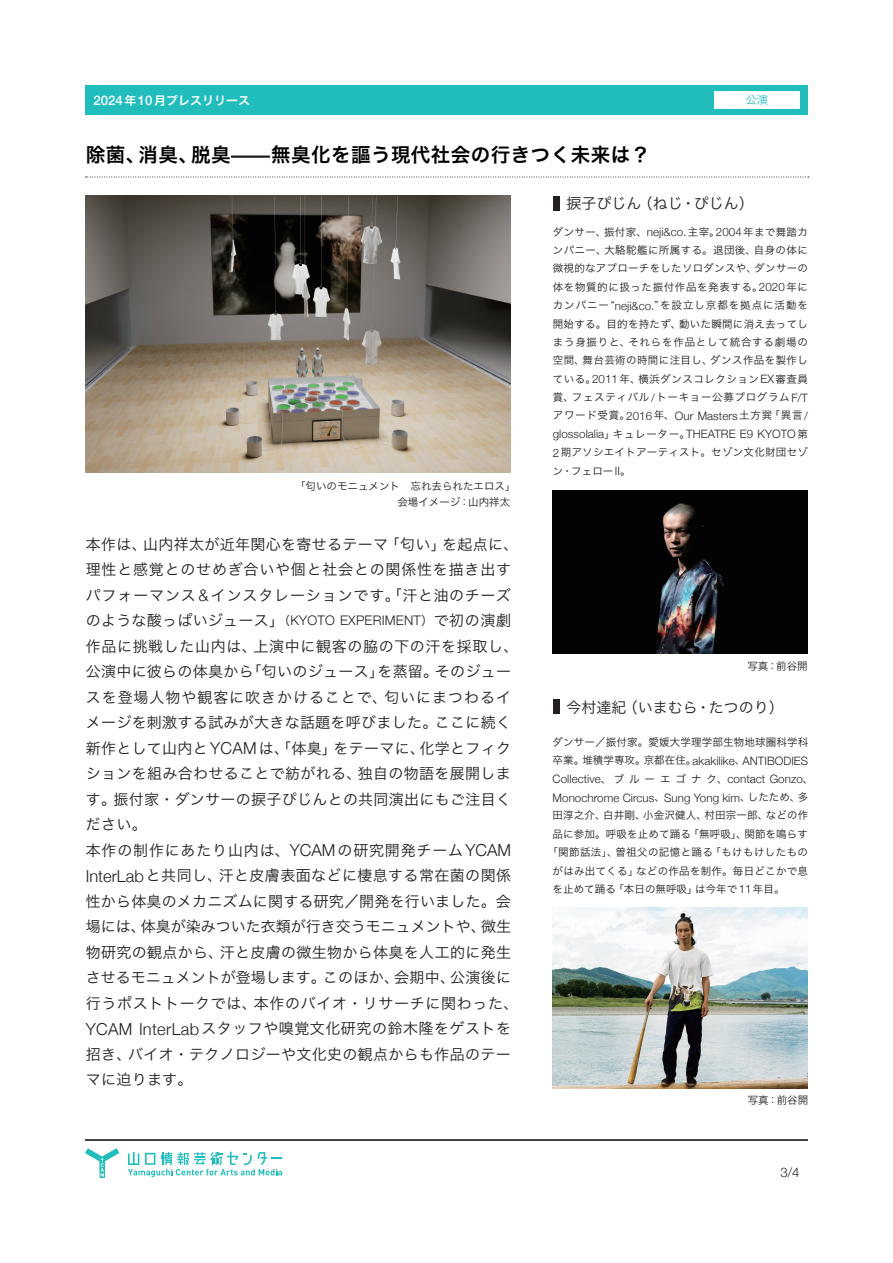
<style>
.page{position:relative;width:893px;height:1263px;background:#fff}
.page>*{position:absolute;margin:0;border:0;box-sizing:border-box;transform-origin:0 0}
.t1{font:19.5px "Hira Kaku Pro W6";letter-spacing:.025em;color:#000}
.t2{font:15px/25.5px "Hira Kaku Pro W3";letter-spacing:.02em;color:#231f20}
.t3{font:15px "Hira Kaku Pro W3";color:#231f20}
.t4{font:300 13.2px "Helvetica Neue";color:#231f20}
.t5{font:12px "Hira Kaku Pro W6";color:#fff}
.t6{font:300 11.55px/18.3px "Helvetica Neue";letter-spacing:.005em;color:#231f20}
.t7{font:11.25px "Hira Kaku Pro W3";color:#21bdbd}
.t8{font:10.5px/18.5px "Hira Kaku Pro W3";letter-spacing:.015em;color:#231f20}
.t9{font:10.5px "Hira Kaku Pro W3";letter-spacing:.035em;color:#231f20}
.s1{font-family:"Helvetica Neue";font-weight:500;font-size:13.2px}
.s2{color:#231f20}
.s3{font-family:"Helvetica Neue";font-weight:300;font-size:16.5px}
.s4{font-size:12px}
.s5{font-family:"Helvetica Neue";font-weight:300;font-size:13.2px}
.s6{font-family:"Helvetica Neue";font-weight:300;font-size:11.55px}
.s7{font-family:"Hira Kaku Pro W3";font-weight:400;font-size:10.5px}
</style>
<div class="page">
<svg style="left:85px;top:1148px;width:34px;height:30px"></svg>
<svg style="left:128px;top:1152px;width:154px;height:25px"></svg>
<div style="left:85px;top:85px;width:723px;height:30px;background:#21bdbd"></div>
<hr style="left:85px;top:1139px;width:723px;height:1px;background:#231f20">
<hr style="left:85px;top:1140px;width:723px;height:1px;background:#231f20">
<div style="left:714px;top:91px;width:85px;height:17px;background:#fff"></div>
<svg style="left:85px;top:177px;width:724px;height:1px"></svg>
<div style="left:553px;top:196px;width:7px;height:14px;background:#231f20"></div>
<div style="left:553px;top:699px;width:7px;height:15px;background:#231f20"></div>
<img style="left:553px;top:491px;width:255px;height:162px">
<img style="left:553px;top:907px;width:255px;height:181px">
<img style="left:86px;top:196px;width:424px;height:276px">
<p class="t5" style="left:94px;top:89px;width:158px"><span class="s1">2024</span>年<span class="s1">10</span>月プレスリリース</p>
<p class="t7" style="left:746px;top:90px;width:24px">公演</p>
<h1 class="t1" style="left:86px;top:137px;width:566px">除菌、消臭、脱臭<span class="s2">̶</span>無臭化を謳う現代社会の行きつく未来は？</h1>
<p class="t3" style="left:566px;top:190px;width:189px">捩子ぴじん（ねじ・ぴじん）</p>
<p class="t8" style="left:397px;top:477px;width:120px;line-height:15.9px;text-indent:-102px">「匂いのモニュメント　忘れ去られたエロス」会場イメージ：山内祥太</p>
<p class="t2" style="left:86px;top:530px;width:434px">本作は、山内祥太が近年関心を寄せるテーマ「匂い」を起点に、理性と感覚とのせめぎ合いや個と社会との関係性を描き出すパフォーマンス<span class="s3">&amp;</span>インスタレーションです。「汗と油のチーズのような酸っぱいジュース」<span class="s4">（</span><span class="s5">KYOTO EXPERIMENT</span><span class="s4">）</span>で初の演劇作品に挑戦した山内は、上演中に観客の脇の下の汗を採取し、公演中に彼らの体臭から「匂いのジュース」を蒸留。そのジュースを登場人物や観客に吹きかけることで、匂いにまつわるイメージを刺激する試みが大きな話題を呼びました。ここに続く新作として山内と<span class="s3">YCAM</span>は、「体臭」をテーマに、化学とフィクションを組み合わせることで紡がれる、独自の物語を展開します。振付家・ダンサーの捩子ぴじんとの共同演出にもご注目ください。<br>本作の制作にあたり山内は、<span class="s3">YCAM</span>の研究開発チーム<span class="s3">YCAM<br>InterLab</span>と共同し、汗と皮膚表面などに棲息する常在菌の関係性から体臭のメカニズムに関する研究／開発を行いました。会場には、体臭が染みついた衣類が行き交うモニュメントや、微生物研究の観点から、汗と皮膚の微生物から体臭を人工的に発生させるモニュメントが登場します。このほか、会期中、公演後に行うポストトークでは、本作のバイオ・リサーチに関わった、<br><span class="s3">YCAM InterLab</span>スタッフや嗅覚文化研究の鈴木隆をゲストを招き、バイオ・テクノロジーや文化史の観点からも作品のテーマに迫ります。</p>
<p class="t8" style="left:553px;top:222px;width:257px;text-align:justify">ダンサー、振付家、<span class="s6">neji&amp;co.</span>主宰。<span class="s6">2004</span>年まで舞踏カンパニー、大駱駝艦に所属する。退団後、自身の体に微視的なアプローチをしたソロダンスや、ダンサーの体を物質的に扱った振付作品を発表する。<span class="s6">2020</span>年にカンパニー“<span class="s6">neji&amp;co.</span>”を設立し京都を拠点に活動を開始する。目的を持たず、動いた瞬間に消え去ってしまう身振りと、それらを作品として統合する劇場の空間、舞台芸術の時間に注目し、ダンス作品を製作している。<span class="s6">2011</span>年、横浜ダンスコレクション<span class="s6">EX</span>審査員賞、フェスティバル<span class="s6">/</span>トーキョー公募プログラム<span class="s6">F/T</span>アワード受賞。<span class="s6">2016</span>年、<span class="s6">Our Masters</span>土方巽「異言<span class="s6">/</span></p>
<p class="t6" style="left:553px;top:424px;width:257px">glossolalia<span class="s7">」キュレーター。</span>THEATRE E9 KYOTO<span class="s7">第</span></p>
<p class="t8" style="left:553px;top:442px;width:257px"><span class="s6">2</span>期アソシエイトアーティスト。セゾン文化財団セゾン・フェロー<span class="s6">II</span>。</p>
<p class="t8" style="left:747px;top:656px;width:62px">写真：前谷開</p>
<p class="t3" style="left:566px;top:694px;width:219px">今村達紀（いまむら・たつのり）</p>
<p class="t8" style="left:553px;top:732px;width:257px">ダンサー／振付家。愛媛大学理学部生物地球圏科学科</p>
<p class="t6" style="left:553px;top:751px;width:262px"><span class="s7">卒業。堆積学専攻。京都在住。</span>akakilike<span class="s7">、</span>ANTIBODIES<br>Collective<span class="s7">、ブルーエゴナク、</span>contact Gonzo<span class="s7">、<br></span>Monochrome Circus<span class="s7">、</span>Sung Yong kim<span class="s7">、したため、多</span></p>
<p class="t8" style="left:553px;top:805px;width:257px">田淳之介、白井剛、小金沢健人、村田宗一郎、などの作</p>
<p class="t8" style="left:553px;top:824px;width:257px">品に参加。呼吸を止めて踊る「無呼吸」、関節を鳴らす</p>
<p class="t9" style="left:547px;top:843px;width:262px">「関節話法」、曽祖父の記憶と踊る「もけもけしたもの</p>
<p class="t8" style="left:553px;top:861px;width:257px">がはみ出てくる」などの作品を制作。毎日どこかで息</p>
<p class="t8" style="left:553px;top:879px;width:233px">を止めて踊る「本日の無呼吸」は今年で<span class="s6">11</span>年目。</p>
<p class="t8" style="left:748px;top:1090px;width:62px">写真：前谷開</p>
<p class="t4" style="left:780px;top:1161px;width:21px">3/4</p>
</div>
